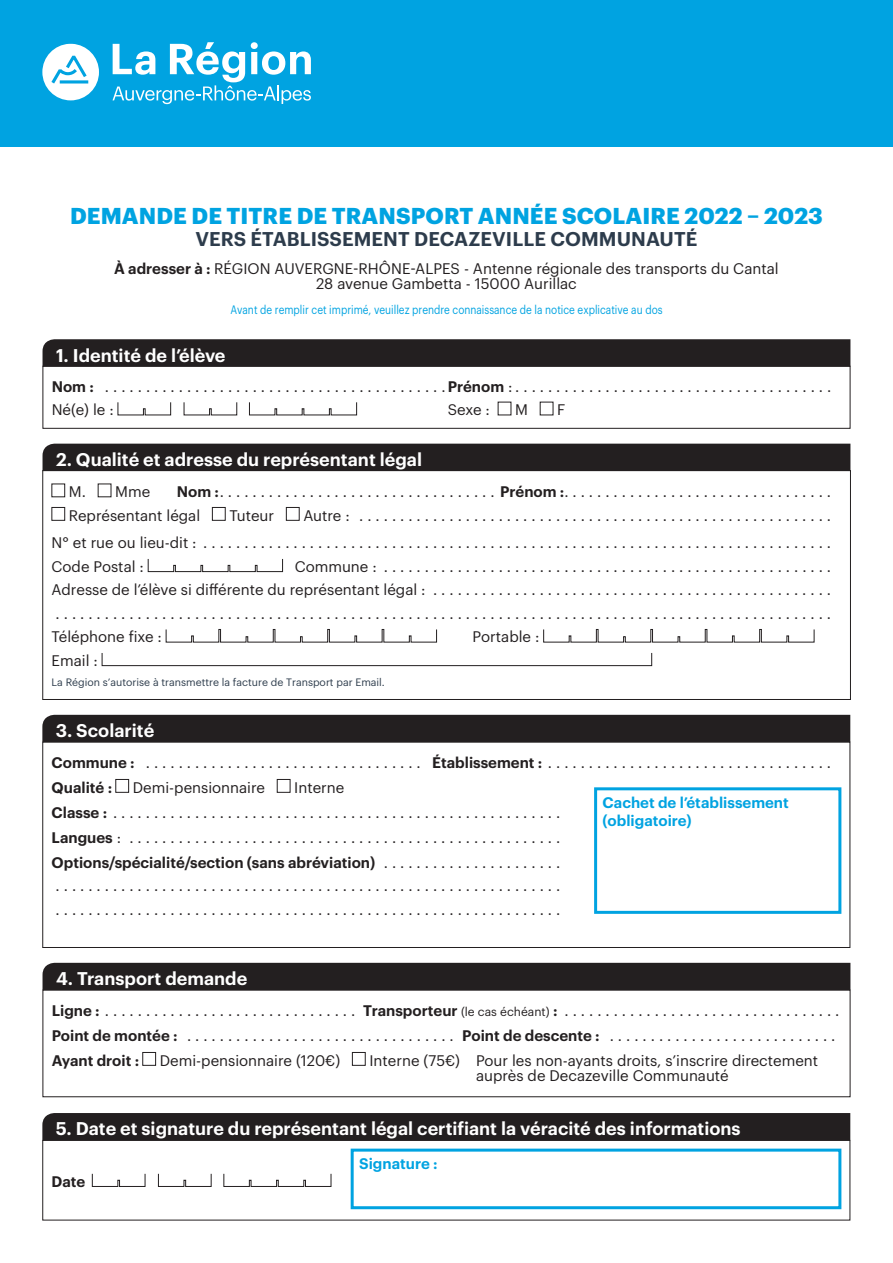
<style>
.page{position:relative;width:893px;height:1263px;background:#fff}
.page>*{position:absolute;margin:0;border:0;box-sizing:border-box;transform-origin:0 0}
.t1{font:700 22.5px "Graphik";letter-spacing:.005em;color:#00a3e1}
.t2{font:600 19.5px "Graphik";letter-spacing:.005em;color:#2d3c4c}
.t3{font:600 18px "Graphik";color:#fff}
.t4{font:15px/15px "Graphik";color:#231f20;text-align:center}
.t5{font:600 15px "Graphik";color:#231f20}
.t6{font:600 15px/18px "Graphik";color:#00a3e1}
.t7{font:12px "Graphik";color:#00a3e1;scale:.84 1}
.t8{font:10.5px "Graphik";color:#2d3c4c}
.s1{font-weight:600}
.s2{font-weight:400}
.s3{font-size:12px}
</style>
<div class="page">
<div style="left:43px;top:339px;width:807px;height:27px;background:#231f20"></div>
<svg style="left:117px;top:402px;width:54px;height:13px"></svg>
<svg style="left:184px;top:402px;width:53px;height:13px"></svg>
<svg style="left:249px;top:402px;width:108px;height:13px"></svg>
<div style="left:43px;top:366px;width:807px;height:63px;border:1px solid #231f20"></div>
<div style="left:43px;top:444px;width:807px;height:26px;background:#231f20"></div>
<div style="left:52px;top:484px;width:13px;height:13px;border:1px solid #231f20"></div>
<div style="left:52px;top:507px;width:13px;height:13px;border:1px solid #231f20"></div>
<div style="left:212px;top:507px;width:13px;height:13px;border:1px solid #231f20"></div>
<div style="left:286px;top:507px;width:13px;height:13px;border:1px solid #231f20"></div>
<svg style="left:148px;top:559px;width:135px;height:13px"></svg>
<svg style="left:166px;top:629px;width:271px;height:13px"></svg>
<svg style="left:543px;top:629px;width:271px;height:13px"></svg>
<div style="left:102px;top:653px;width:550px;height:13px;border:1px solid #231f20"></div>
<div style="left:42px;top:470px;width:809px;height:230px;border:1px solid #231f20"></div>
<div style="left:42px;top:1113px;width:808px;height:27px;background:#231f20"></div>
<svg style="left:92px;top:1173px;width:53px;height:14px"></svg>
<svg style="left:158px;top:1173px;width:54px;height:14px"></svg>
<svg style="left:223px;top:1173px;width:108px;height:14px"></svg>
<div style="left:42px;top:1140px;width:808px;height:80px;border:1px solid #231f20"></div>
<div style="left:351px;top:1148px;width:490px;height:61px;border:3px solid #00a3e1"></div>
<div style="left:0;top:0;width:893px;height:146px;background:#00a3e1"></div>
<svg style="left:113px;top:42px;width:198px;height:62px"></svg>
<svg style="left:42px;top:44px;width:57px;height:56px"></svg>
<div style="left:42px;top:715px;width:808px;height:27px;background:#231f20"></div>
<div style="left:116px;top:779px;width:13px;height:13px;border:1px solid #231f20"></div>
<div style="left:277px;top:779px;width:13px;height:13px;border:1px solid #231f20"></div>
<div style="left:42px;top:742px;width:808px;height:206px;border:1px solid #231f20"></div>
<div style="left:594px;top:787px;width:247px;height:127px;border:3px solid #00a3e1"></div>
<div style="left:43px;top:963px;width:807px;height:27px;background:#231f20"></div>
<div style="left:143px;top:1052px;width:13px;height:13px;border:1px solid #231f20"></div>
<div style="left:352px;top:1052px;width:13px;height:13px;border:1px solid #231f20"></div>
<p class="t1" style="left:70px;top:198px;width:754px">DEMANDE DE TITRE DE TRANSPORT ANNÉE SCOLAIRE 2022 – 2023</p>
<p class="t2" style="left:196px;top:224px;width:503px">VERS ÉTABLISSEMENT DECAZEVILLE COMMUNAUTÉ</p>
<p class="t4" style="left:114px;top:260px;width:666px"><span class="s1">À adresser à :</span> RÉGION AUVERGNE-RHÔNE-ALPES - Antenne régionale des transports du Cantal<br>28 avenue Gambetta - 15000 Aurillac</p>
<p class="t7" style="left:230px;top:300px;width:516px">Avant de remplir cet imprimé, veuillez prendre connaissance de la notice explicative au dos</p>
<p class="t3" style="left:56px;top:341px;width:171px">1. Identité de l’élève</p>
<p class="t4" style="left:52px;top:377px;width:781px"><span class="s1">Nom :</span> . . . . . . . . . . . . . . . . . . . . . . . . . . . . . . . . . . . . . . . . . <span class="s1">Prénom</span> : . . . . . . . . . . . . . . . . . . . . . . . . . . . . . . . . . . . . . . .</p>
<p class="t4" style="left:52px;top:401px;width:63px">Né(e) le :</p>
<p class="t4" style="left:448px;top:401px;width:44px">Sexe :</p>
<p class="t4" style="left:515px;top:401px;width:14px">M</p>
<p class="t4" style="left:557px;top:401px;width:10px">F</p>
<p class="t3" style="left:56px;top:446px;width:367px">2. Qualité et adresse du représentant légal</p>
<p class="t4" style="left:69px;top:483px;width:83px">M. Mme</p>
<p class="t4" style="left:177px;top:483px;width:656px"><span class="s1">Nom :</span> . . . . . . . . . . . . . . . . . . . . . . . . . . . . . . . . . . <span class="s1">Prénom :</span> . . . . . . . . . . . . . . . . . . . . . . . . . . . . . . . . .</p>
<p class="t4" style="left:69px;top:506px;width:133px">Représentant légal</p>
<p class="t4" style="left:229px;top:506px;width:46px">Tuteur</p>
<p class="t4" style="left:303px;top:506px;width:529px">Autre : . . . . . . . . . . . . . . . . . . . . . . . . . . . . . . . . . . . . . . . . . . . . . . . . . . . . . . . . . .</p>
<p class="t4" style="left:52px;top:534px;width:779px">N° et rue ou lieu-dit : ............................. ...............................................</p>
<p class="t4" style="left:52px;top:558px;width:94px">Code Postal :</p>
<p class="t4" style="left:295px;top:558px;width:536px">Commune : ....... ...............................................</p>
<p class="t4" style="left:52px;top:581px;width:779px">Adresse de l’élève si différente du représentant légal : . ...............................................</p>
<p class="t4" style="left:56px;top:605px;width:775px">...............................................................................................</p>
<p class="t4" style="left:52px;top:628px;width:112px">Téléphone fixe :</p>
<p class="t4" style="left:473px;top:628px;width:68px">Portable :</p>
<p class="t4" style="left:52px;top:652px;width:48px">Email :</p>
<p class="t8" style="left:52px;top:675px;width:333px">La Région s’autorise à transmettre la facture de Transport par Email.</p>
<p class="t3" style="left:56px;top:717px;width:100px">3. Scolarité</p>
<p class="t4" style="left:52px;top:753px;width:781px"><span class="s1">Commune :</span> . . . . . . . . . . . . . . . . . . . . . . . . . . . . . . . . . . <span class="s1">Établissement :</span> . . . . . . . . . . . . . . . . . . . . . . . . . . . . . . . . . . .</p>
<p class="t5" style="left:52px;top:776px;width:62px">Qualité :</p>
<p class="t4" style="left:133px;top:778px;width:134px">Demi-pensionnaire</p>
<p class="t4" style="left:294px;top:778px;width:52px">Interne</p>
<p class="t4" style="left:52px;top:803px;width:510px"><span class="s1">Classe :</span> . . . . . . . . . . . . . . . . . . . . . . . . . . . . . . . . . . . . . . . . . . . . . . . . . . . . . . .</p>
<p class="t4" style="left:52px;top:828px;width:510px"><span class="s1">Langues</span> : . . . . . . . . . . . . . . . . . . . . . . . . . . . . . . . . . . . . . . . . . . . . . . . . . . . . .</p>
<p class="t5" style="left:52px;top:851px;width:510px">Options/spécialité/section (sans abréviation) <span class="s2">. . . . . . . . . . . . . . . . . . . . . .</span></p>
<p class="t4" style="left:56px;top:877px;width:504px">..............................................................</p>
<p class="t4" style="left:56px;top:900px;width:504px">..............................................................</p>
<p class="t6" style="left:603px;top:792px;width:188px">Cachet de l’établissement (obligatoire)</p>
<p class="t3" style="left:56px;top:965px;width:193px">4. Transport demande</p>
<p class="t4" style="left:52px;top:1001px;width:781px"><span class="s1">Ligne :</span> . . . . . . . . . . . . . . . . . . . . . . . . . . . . . . . <span class="s1">Transporteur</span> <span class="s3">(le cas échéant)</span> <span class="s1">:</span> . . . . . . . . . . . . . . . . . . . . . . . . . . . . . . . . .</p>
<p class="t4" style="left:52px;top:1026px;width:777px"><span class="s1">Point de montée :</span> . . . . . . . . . . . . . . . . . . . . . . . . . . . . . . . . . <span class="s1">Point de descente :</span> . . . . . . . . . . . . . . . . . . . . . . . . . . .</p>
<p class="t5" style="left:52px;top:1049px;width:89px">Ayant droit :</p>
<p class="t4" style="left:160px;top:1051px;width:182px">Demi-pensionnaire (120€)</p>
<p class="t4" style="left:476px;top:1051px;width:344px;text-align:left;text-indent:-107px">Interne (75€) Pour les non-ayants droits, s’inscrire directement auprès de Decazeville Communauté</p>
<p class="t3" style="left:56px;top:1115px;width:686px">5. Date et signature du représentant légal certifiant la véracité des informations</p>
<p class="t5" style="left:52px;top:1170px;width:35px">Date</p>
<p class="t6" style="left:359px;top:1154px;width:80px">Signature :</p>
</div>
